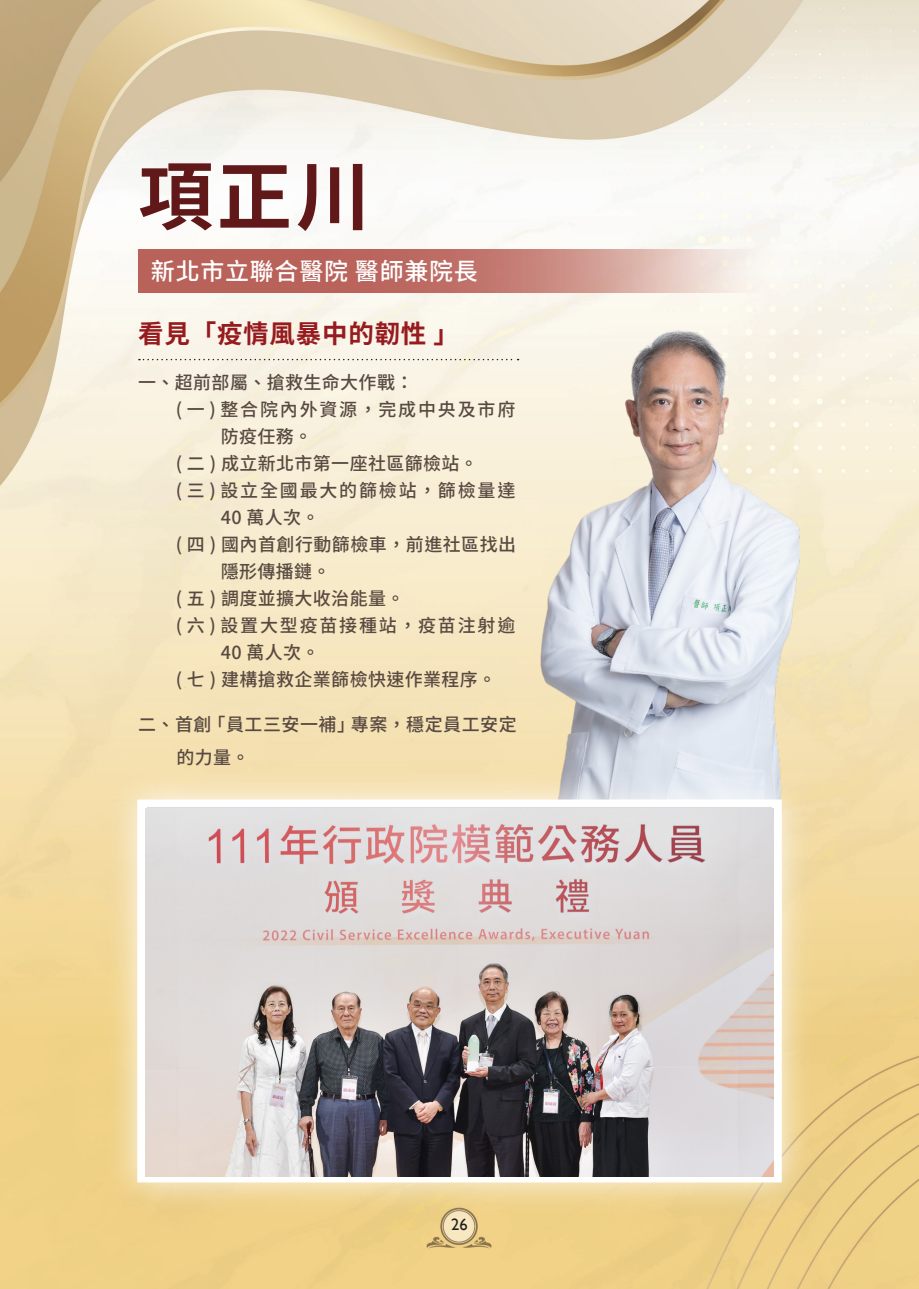
<style>
.page{position:relative;width:919px;height:1289px;background:#fff}
.page>*{position:absolute;margin:0;border:0;box-sizing:border-box;transform-origin:0 0}
.t1{font:700 75px "Source Han Sans TC";color:#601819}
.t2{font:700 25.5px "Source Han Sans TC";letter-spacing:.03em;color:#961b1e}
.t3{font:500 24px "Source Han Sans TC";letter-spacing:.03em;color:#fff}
.t4{font:500 18px/27px "Source Han Sans TC";letter-spacing:.025em;color:#594a41}
.t5{font:500 18px/27px "Source Han Sans TC";letter-spacing:.1em;color:#594a41}
.t6{font:16.5px "Gill Sans";color:#231f20}
</style>
<div class="page">
<img style="left:0;top:0;width:918px;height:770px">
<img style="left:138px;top:249px;width:642px;height:44px">
<svg style="left:139px;top:359px;width:379px;height:1px"></svg>
<img style="left:533px;top:320px;width:315px;height:450px">
<img style="left:0;top:770px;width:918px;height:518px">
<img style="left:146px;top:808px;width:627px;height:368px">
<p class="t1" style="left:138px;top:154px;width:234px">項正川</p>
<p class="t3" style="left:151px;top:258px;width:328px">新北市立聯合醫院 醫師兼院長</p>
<p class="t2" style="left:138px;top:319px;width:310px">看見「疫情風暴中的韌性｣</p>
<p class="t4" style="left:138px;top:369px;width:277px">一、超前部屬、搶救生命大作戰：</p>
<p class="t5" style="left:221px;top:396px;width:296px;text-indent:-45px">( 一 ) 整合院內外資源，完成中央及市府防疫任務。</p>
<p class="t4" style="left:176px;top:450px;width:304px">( 二 ) 成立新北市第一座社區篩檢站。</p>
<p class="t5" style="left:221px;top:477px;width:296px;text-indent:-45px">( 三 ) 設立全國最大的篩檢站，篩檢量達<br>40 萬人次。</p>
<p class="t4" style="left:221px;top:531px;width:297px;text-indent:-45px">( 四 ) 國內首創行動篩檢車，前進社區找出隱形傳播鏈。</p>
<p class="t4" style="left:176px;top:585px;width:230px">( 五 ) 調度並擴大收治能量。</p>
<p class="t5" style="left:221px;top:612px;width:296px;text-indent:-45px">( 六 ) 設置大型疫苗接種站，疫苗注射逾<br>40 萬人次。</p>
<p class="t4" style="left:176px;top:666px;width:322px">( 七 ) 建構搶救企業篩檢快速作業程序。</p>
<p class="t4" style="left:176px;top:708px;width:342px;line-height:33px;text-indent:-38px">二、首創「員工三安一補」專案，穩定員工安定的力量。</p>
<p class="t6" style="left:451px;top:1215px;width:18px">26</p>
</div>
